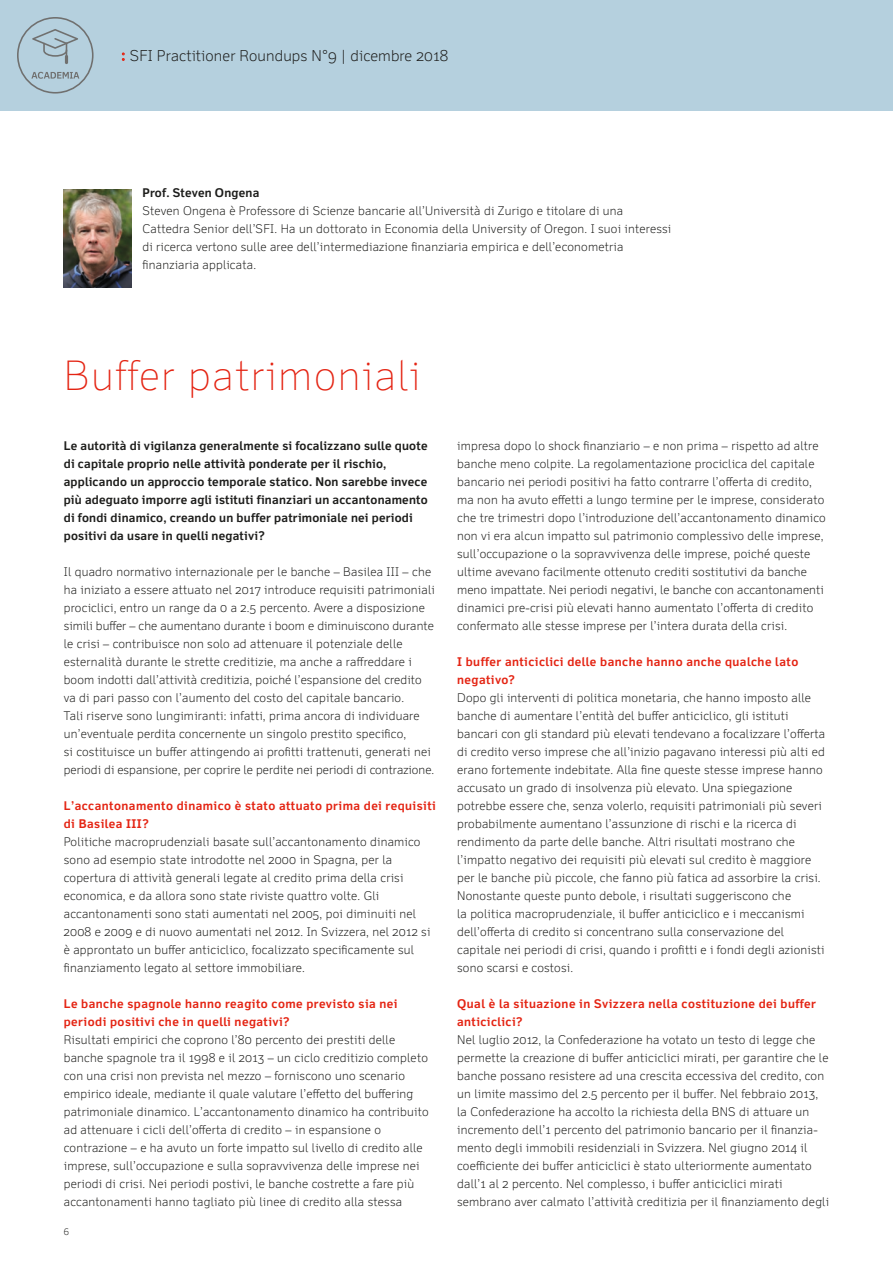
<style>
.page{position:relative;width:893px;height:1263px;background:#fff}
.page>*{position:absolute;margin:0;border:0;box-sizing:border-box;transform-origin:0 0}
.Main_Title{font:100 40.5px "Felbridge Pro";letter-spacing:.04em;color:#e42413}
.t1{font:300 15px "Felbridge Pro";letter-spacing:.01em;color:#1d1d1b}
.Copy{font:300 12px/18px "Felbridge Pro";letter-spacing:.02em;color:#1d1d1b}
.Copy-2{font:700 12px/18px "Felbridge Pro";letter-spacing:.02em;color:#1d1d1b}
.Subtitle_ohne_absatz{font:700 12px/18px "Felbridge Pro";letter-spacing:.04em;color:#e42413}
.t2{font:300 9px "Felbridge Pro";color:#1d1d1b}
.s1{font-family:"New Baskerville Std";font-weight:400;font-size:16.5px;color:#e42413}
</style>
<div class="page">
<div style="left:0;top:0;width:893px;height:111px;background:#b5d0de"></div>
<svg style="left:17px;top:17px;width:77px;height:77px"></svg>
<svg style="left:122px;top:53px;width:3px;height:8px"></svg>
<img style="left:64px;top:189px;width:68px;height:99px">
<p class="t1" style="left:121px;top:47px;width:329px"><span class="s1">:</span> SFI Practitioner Roundups N°9 | dicembre 2018</p>
<p class="Copy-2" style="left:142px;top:184px;width:118px">Prof. Steven Ongena</p>
<p class="Copy" style="left:142px;top:202px;width:530px">Steven Ongena è Professore di Scienze bancarie all’Università di Zurigo e titolare di una Cattedra Senior dell’SFI. Ha un dottorato in Economia della University of Oregon. I suoi interessi di ricerca vertono sulle aree dell’intermediazione finanziaria empirica e dell’econometria finanziaria applicata.</p>
<p class="Main_Title" style="left:64px;top:352px;width:358px">Buffer patrimoniali</p>
<p class="Copy-2" style="left:64px;top:436px;width:365px">Le autorità di vigilanza generalmente si focalizzano sulle quote di capitale proprio nelle attività ponderate per il rischio, applicando un approccio temporale statico. Non sarebbe invece più adeguato imporre agli istituti finanziari un accantonamento di fondi dinamico, creando un buffer patrimoniale nei periodi positivi da usare in quelli negativi?</p>
<p class="Copy" style="left:64px;top:562px;width:373px">Il quadro normativo internazionale per le banche – Basilea III – che ha iniziato a essere attuato nel 2017 introduce requisiti patrimoniali prociclici, entro un range da 0 a 2.5 percento. Avere a disposizione simili buffer – che aumentano durante i boom e diminuiscono durante le crisi – contribuisce non solo ad attenuare il potenziale delle esternalità durante le strette creditizie, ma anche a raffreddare i boom indotti dall’attività creditizia, poiché l’espansione del credito va di pari passo con l’aumento del costo del capitale bancario.<br>Tali riserve sono lungimiranti: infatti, prima ancora di individuare un’eventuale perdita concernente un singolo prestito specifico,<br>si costituisce un buffer attingendo ai profitti trattenuti, generati nei periodi di espansione, per coprire le perdite nei periodi di contrazione.</p>
<p class="Subtitle_ohne_absatz" style="left:64px;top:796px;width:373px">L’accantonamento dinamico è stato attuato prima dei requisiti di Basilea III?</p>
<p class="Copy" style="left:64px;top:832px;width:368px">Politiche macroprudenziali basate sull’accantonamento dinamico sono ad esempio state introdotte nel 2000 in Spagna, per la copertura di attività generali legate al credito prima della crisi economica, e da allora sono state riviste quattro volte. Gli accantonamenti sono stati aumentati nel 2005, poi diminuiti nel 2008 e 2009 e di nuovo aumentati nel 2012. In Svizzera, nel 2012 si è approntato un buffer anticiclico, focalizzato specificamente sul finanziamento legato al settore immobiliare.</p>
<p class="Subtitle_ohne_absatz" style="left:64px;top:994px;width:335px">Le banche spagnole hanno reagito come previsto sia nei periodi positivi che in quelli negativi?</p>
<p class="Copy" style="left:64px;top:1030px;width:366px">Risultati empirici che coprono l’80 percento dei prestiti delle banche spagnole tra il 1998 e il 2013 – un ciclo creditizio completo con una crisi non prevista nel mezzo – forniscono uno scenario empirico ideale, mediante il quale valutare l’effetto del buffering patrimoniale dinamico. L’accantonamento dinamico ha contribuito ad attenuare i cicli dell’offerta di credito – in espansione o contrazione – e ha avuto un forte impatto sul livello di credito alle imprese, sull’occupazione e sulla sopravvivenza delle imprese nei periodi di crisi. Nei periodi postivi, le banche costrette a fare più accantonamenti hanno tagliato più linee di credito alla stessa</p>
<p class="t2" style="left:64px;top:1226px;width:7px">6</p>
<p class="Copy" style="left:457px;top:436px;width:370px">impresa dopo lo shock finanziario – e non prima – rispetto ad altre banche meno colpite. La regolamentazione prociclica del capitale bancario nei periodi positivi ha fatto contrarre l’offerta di credito, ma non ha avuto effetti a lungo termine per le imprese, considerato che tre trimestri dopo l’introduzione dell’accantonamento dinamico non vi era alcun impatto sul patrimonio complessivo delle imprese, sull’occupazione o la sopravvivenza delle imprese, poiché queste ultime avevano facilmente ottenuto crediti sostitutivi da banche meno impattate. Nei periodi negativi, le banche con accantonamenti dinamici pre-crisi più elevati hanno aumentato l’offerta di credito confermato alle stesse imprese per l’intera durata della crisi.</p>
<p class="Subtitle_ohne_absatz" style="left:457px;top:652px;width:343px">I buffer anticiclici delle banche hanno anche qualche lato negativo?</p>
<p class="Copy" style="left:457px;top:688px;width:369px">Dopo gli interventi di politica monetaria, che hanno imposto alle banche di aumentare l’entità del buffer anticiclico, gli istituti bancari con gli standard più elevati tendevano a focalizzare l’offerta di credito verso imprese che all’inizio pagavano interessi più alti ed erano fortemente indebitate. Alla fine queste stesse imprese hanno accusato un grado di insolvenza più elevato. Una spiegazione potrebbe essere che, senza volerlo, requisiti patrimoniali più severi probabilmente aumentano l’assunzione di rischi e la ricerca di rendimento da parte delle banche. Altri risultati mostrano che l’impatto negativo dei requisiti più elevati sul credito è maggiore per le banche più piccole, che fanno più fatica ad assorbire la crisi.<br>Nonostante queste punto debole, i risultati suggeriscono che<br>la politica macroprudenziale, il buffer anticiclico e i meccanismi dell’offerta di credito si concentrano sulla conservazione del capitale nei periodi di crisi, quando i profitti e i fondi degli azionisti sono scarsi e costosi.</p>
<p class="Subtitle_ohne_absatz" style="left:457px;top:994px;width:360px">Qual è la situazione in Svizzera nella costituzione dei buffer anticiclici?</p>
<p class="Copy" style="left:457px;top:1030px;width:373px">Nel luglio 2012, la Confederazione ha votato un testo di legge che permette la creazione di buffer anticiclici mirati, per garantire che le banche possano resistere ad una crescita eccessiva del credito, con un limite massimo del 2.5 percento per il buffer. Nel febbraio 2013, la Confederazione ha accolto la richiesta della BNS di attuare un incremento dell’1 percento del patrimonio bancario per il finanzia&shy;mento degli immobili residenziali in Svizzera. Nel giugno 2014 il coefficiente dei buffer anticiclici è stato ulteriormente aumentato dall’1 al 2 percento. Nel complesso, i buffer anticiclici mirati sembrano aver calmato l’attività creditizia per il finanziamento degli</p>
</div>
